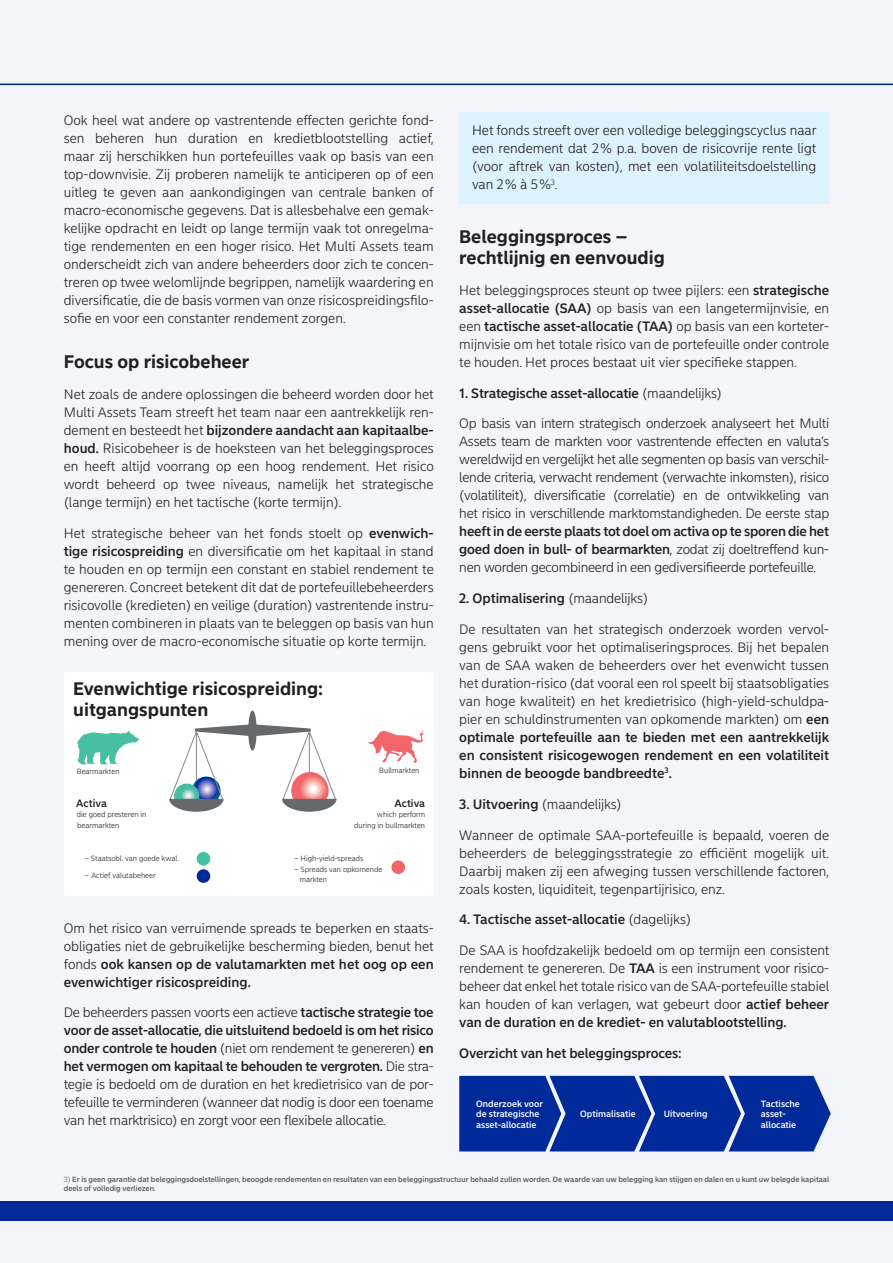
<style>
.page{position:relative;width:893px;height:1263px;background:#f3f5fa}
.page>*{position:absolute;margin:0;border:0;box-sizing:border-box;transform-origin:0 0}
.Headlines_Sans_Small{font:700 18px/21px "Nordea Sans Small";color:#231f20}
.body_text_Sans_Small{font:300 13.5px/18px "Nordea Sans Small";color:#231f20;text-align:justify}
.body_text_Sans_Small-2{font:500 13.5px "Nordea Sans Small";letter-spacing:-.01em;color:#231f20}
.t1{font:500 10.5px "Nordea Sans Small";color:#231f20}
.t2{font:500 9px/10.8px "Nordea Sans Small";color:#fff}
.footnotes_Sans_Small{font:500 7.5px/9px "Nordea Sans Small";color:#57585a}
.t3{font:300 7.5px/10.5px "Nordea Sans Small";color:#231f20}
.s1{font-weight:500}
.s2{font-weight:300}
</style>
<div class="page">
<div style="left:64px;top:672px;width:370px;height:224px;background:#fff"></div>
<svg style="left:367px;top:730px;width:57px;height:33px"></svg>
<svg style="left:77px;top:730px;width:62px;height:34px"></svg>
<div style="left:197px;top:869px;width:13px;height:14px;background:#002a9a;border-radius:50%"></div>
<div style="left:197px;top:852px;width:13px;height:13px;background:#46bfa5;border-radius:50%"></div>
<div style="left:391px;top:860px;width:14px;height:14px;background:#f1666a;border-radius:50%"></div>
<svg style="left:248px;top:710px;width:9px;height:41px"></svg>
<svg style="left:169px;top:724px;width:168px;height:88px"></svg>
<div style="left:459px;top:112px;width:370px;height:92px;background:#dcf2fc"></div>
<svg style="left:459px;top:1076px;width:372px;height:75px;background:#0d359f"></svg>
<hr style="left:0;top:84px;width:893px;height:1px;background:#002a9a">
<div style="left:0;top:1201px;width:893px;height:19px;background:#002a9a"></div>
<p class="body_text_Sans_Small" style="left:64px;top:111px;width:371px">Ook heel wat andere op vastrentende effecten gerichte fond&shy;sen beheren hun duration en kredietblootstelling actief, maar zij herschikken hun portefeuilles vaak op basis van een top-downvisie. Zij proberen namelijk te anticiperen op of een uitleg te geven aan aankondigingen van centrale banken of macro-economische gegevens. Dat is allesbehalve een gemak&shy;kelijke opdracht en leidt op lange termijn vaak tot onregelma&shy;tige rendementen en een hoger risico. Het Multi Assets team onderscheidt zich van andere beheerders door zich te concen&shy;treren op twee welomlijnde begrippen, namelijk waardering en diversificatie, die de basis vormen van onze risicospreidingsfilo&shy;sofie en voor een constanter rendement zorgen.</p>
<p class="Headlines_Sans_Small" style="left:64px;top:351px;width:187px">Focus op risicobeheer</p>
<p class="body_text_Sans_Small" style="left:64px;top:385px;width:371px">Net zoals de andere oplossingen die beheerd worden door het Multi Assets Team streeft het team naar een aantrekkelijk ren&shy;dement en besteedt het <span class="s1">bijzondere aandacht aan kapitaalbe&shy;houd.</span> Risicobeheer is de hoeksteen van het beleggingsproces en heeft altijd voorrang op een hoog rendement. Het risico wordt beheerd op twee niveaus, namelijk het strategische (lange termijn) en het tactische (korte termijn).</p>
<p class="body_text_Sans_Small" style="left:64px;top:524px;width:371px">Het strategische beheer van het fonds stoelt op <span class="s1">evenwich&shy;tige risicospreiding</span> en diversificatie om het kapitaal in stand te houden en op termijn een constant en stabiel rendement te genereren. Concreet betekent dit dat de portefeuillebeheerders risicovolle (kredieten) en veilige (duration) vastrentende instru&shy;menten combineren in plaats van te beleggen op basis van hun mening over de macro-economische situatie op korte termijn.</p>
<p class="Headlines_Sans_Small" style="left:73px;top:679px;width:252px">Evenwichtige risicospreiding: uitgangspunten</p>
<p class="t3" style="left:77px;top:766px;width:44px">Bearmarkten</p>
<p class="t3" style="left:379px;top:765px;width:42px">Bullmarkten</p>
<p class="t1" style="left:76px;top:797px;width:32px">Activa</p>
<p class="t3" style="left:77px;top:809px;width:71px">die goed presteren in bearmarkten</p>
<p class="t3" style="left:85px;top:853px;width:96px">– Staatsobl. van goede kwal.</p>
<p class="t3" style="left:85px;top:870px;width:73px">– Actief valutabeheer</p>
<p class="t1" style="left:394px;top:797px;width:32px">Activa</p>
<p class="t3" style="left:354px;top:809px;width:73px;text-align:right">which perform during in bullmarkten</p>
<p class="t3" style="left:294px;top:853px;width:71px">– High-yield-spreads</p>
<p class="t3" style="left:300px;top:864px;width:84px;text-indent:-6px">– Spreads van opkomende markten</p>
<p class="body_text_Sans_Small" style="left:64px;top:919px;width:371px">Om het risico van verruimende spreads te beperken en staats&shy;obligaties niet de gebruikelijke bescherming bieden, benut het fonds <span class="s1">ook kansen op de valutamarkten met het oog op een evenwichtiger risicospreiding.</span></p>
<p class="body_text_Sans_Small" style="left:64px;top:1004px;width:371px">De beheerders passen voorts een actieve <span class="s1">tactische strategie toe voor de asset-allocatie, die uitsluitend bedoeld is om het risico onder controle te houden</span> (niet om rendement te genereren) <span class="s1">en het vermogen om kapitaal te behouden te vergroten.</span> Die stra&shy;tegie is bedoeld om de duration en het kredietrisico van de por&shy;tefeuille te verminderen (wanneer dat nodig is door een toename van het marktrisico) en zorgt voor een flexibele allocatie.</p>
<p class="body_text_Sans_Small" style="left:472px;top:122px;width:346px">Het fonds streeft over een volledige beleggingscyclus naar een rendement dat 2% p.a. boven de risicovrije rente ligt (voor aftrek van kosten), met een volatiliteitsdoelstelling van 2% à 5%<sup>3</sup>.</p>
<p class="Headlines_Sans_Small" style="left:459px;top:226px;width:207px">Beleggingsproces – rechtlijnig en eenvoudig</p>
<p class="body_text_Sans_Small" style="left:459px;top:281px;width:371px">Het beleggingsproces steunt op twee pijlers: een <span class="s1">strategische asset-allocatie (SAA)</span> op basis van een langetermijnvisie, en een <span class="s1">tactische asset-allocatie (TAA)</span> op basis van een korteter&shy;mijnvisie om het totale risico van de portefeuille onder controle te houden. Het proces bestaat uit vier specifieke stappen.</p>
<p class="body_text_Sans_Small-2" style="left:459px;top:385px;width:264px">1. Strategische asset-allocatie <span class="s2">(maandelijks)</span></p>
<p class="body_text_Sans_Small" style="left:459px;top:415px;width:371px">Op basis van intern strategisch onderzoek analyseert het Multi Assets team de markten voor vastrentende effecten en valuta’s wereldwijd en vergelijkt het alle segmenten op basis van verschil&shy;lende criteria, verwacht rendement (verwachte inkomsten), risico (volatiliteit), diversificatie (correlatie) en de ontwikkeling van het risico in verschillende marktomstandigheden. De eerste stap <span class="s1">heeft in de eerste plaats tot doel om activa op te sporen die het goed doen in bull- of bearmarkten</span>, zodat zij doeltreffend kun&shy;nen worden gecombineerd in een gediversifieerde portefeuille.</p>
<p class="body_text_Sans_Small-2" style="left:459px;top:590px;width:190px">2. Optimalisering <span class="s2">(maandelijks)</span></p>
<p class="body_text_Sans_Small" style="left:459px;top:620px;width:371px">De resultaten van het strategisch onderzoek worden vervol&shy;gens gebruikt voor het optimaliseringsproces. Bij het bepalen van de SAA waken de beheerders over het evenwicht tussen het duration-risico (dat vooral een rol speelt bij staatsobligaties van hoge kwaliteit) en het kredietrisico (high-yield-schuldpa&shy;pier en schuldinstrumenten van opkomende markten) om <span class="s1">een optimale portefeuille aan te bieden met een aantrekkelijk en consistent risicogewogen rendement en een volatiliteit binnen de beoogde bandbreedte</span><sup>3</sup><span class="s1">.</span></p>
<p class="body_text_Sans_Small" style="left:459px;top:795px;width:164px"><span class="s1">3. Uitvoering</span> (maandelijks)</p>
<p class="body_text_Sans_Small" style="left:459px;top:826px;width:371px">Wanneer de optimale SAA-portefeuille is bepaald, voeren de beheerders de beleggingsstrategie zo efficiënt mogelijk uit.<br>Daarbij maken zij een afweging tussen verschillende factoren, zoals kosten, liquiditeit, tegenpartijrisico, enz.</p>
<p class="body_text_Sans_Small-2" style="left:459px;top:911px;width:233px">4. Tactische asset-allocatie <span class="s2">(dagelijks)</span></p>
<p class="body_text_Sans_Small" style="left:459px;top:941px;width:371px">De SAA is hoofdzakelijk bedoeld om op termijn een consistent rendement te genereren. De <span class="s1">TAA</span> is een instrument voor risico&shy;beheer dat enkel het totale risico van de SAA-portefeuille stabiel kan houden of kan verlagen, wat gebeurt door <span class="s1">actief beheer van de duration en de krediet- en valutablootstelling.</span></p>
<p class="body_text_Sans_Small-2" style="left:459px;top:1045px;width:224px">Overzicht van het beleggingsproces:</p>
<p class="t2" style="left:476px;top:1098px;width:68px">Onderzoek voor de strategische asset-allocatie</p>
<p class="t2" style="left:580px;top:1109px;width:57px">Optimalisatie</p>
<p class="t2" style="left:664px;top:1109px;width:45px">Uitvoering</p>
<p class="t2" style="left:761px;top:1098px;width:40px">Tactische asset&shy;allocatie</p>
<p class="footnotes_Sans_Small" style="left:64px;top:1174px;width:767px"><span class="s2">3)</span> Er is geen garantie dat beleggingsdoelstellingen, beoogde rendementen en resultaten van een beleggingsstructuur behaald zullen worden. De waarde van uw belegging kan stijgen en dalen en u kunt uw belegde kapitaal deels of volledig verliezen.</p>
</div>
